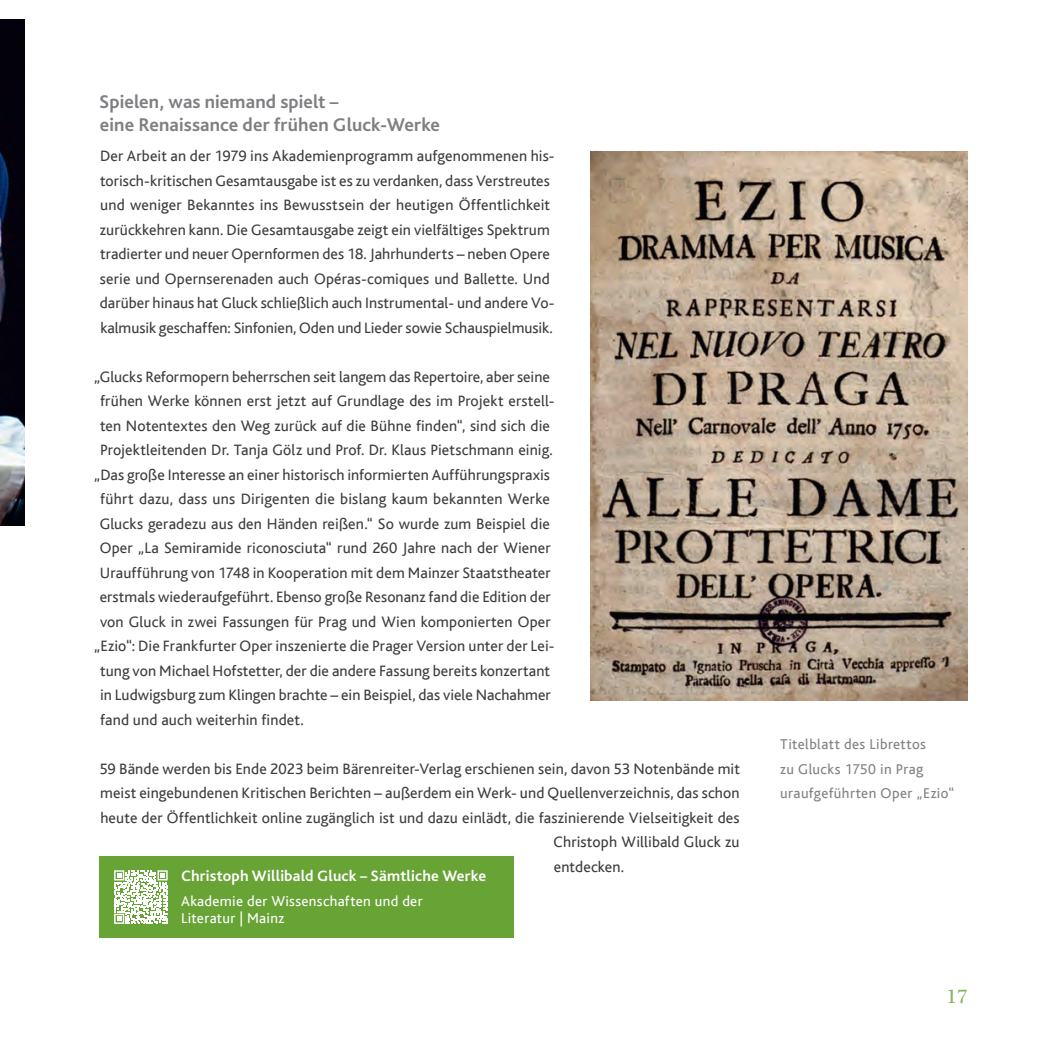
<style>
.page{position:relative;width:1042px;height:1042px;background:#fff}
.page>*{position:absolute;margin:0;border:0;box-sizing:border-box;transform-origin:0 0}
.t1{font:21px "Utopia Std";color:#89b45f}
.t2{font:700 19.25px/23.1px "Bliss Pro";letter-spacing:.005em;color:#7d7f82}
.t3{font:15.75px/24.5px "Bliss";letter-spacing:.005em;color:#3e3e3f}
.t4{font:700 15.75px "Bliss Pro";letter-spacing:.01em;color:#fff}
.t5{font:14.88px/24.5px "Bliss";letter-spacing:.025em;color:#808285}
.t6{font:14.88px/17.5px "Bliss";letter-spacing:.02em;color:#fff}
</style>
<div class="page">
<img style="left:0;top:20px;width:25px;height:506px">
<img style="left:590px;top:151px;width:377px;height:549px">
<div style="left:99px;top:856px;width:414px;height:81px;background:#68a335"></div>
<svg style="left:114px;top:870px;width:54px;height:54px"></svg>
<p class="t2" style="left:99px;top:89px;width:342px">Spielen, was niemand spielt –<br>eine Renaissance der frühen Gluck-Werke</p>
<p class="t3" style="left:100px;top:144px;width:456px">Der Arbeit an der 1979 ins Akademienprogramm aufgenommenen his&shy;torisch-kritischen Gesamtausgabe ist es zu verdanken, dass Verstreutes und weniger Bekanntes ins Bewusstsein der heutigen Öffentlichkeit zurückkehren kann. Die Gesamtausgabe zeigt ein vielfältiges Spektrum tradierter und neuer Opernformen des 18. Jahrhunderts – neben Opere serie und Opernserenaden auch Opéras-comiques und Ballette. Und darüber hinaus hat Gluck schließlich auch Instrumental- und andere Vo&shy;kalmusik geschaffen: Sinfonien, Oden und Lieder sowie Schauspielmusik.</p>
<p class="t3" style="left:94px;top:364px;width:458px">„Glucks Reformopern beherrschen seit langem das Repertoire, aber seine</p>
<p class="t3" style="left:100px;top:389px;width:456px">frühen Werke können erst jetzt auf Grundlage des im Projekt erstell-</p>
<p class="t3" style="left:100px;top:413px;width:451px">ten Notentextes den Weg zurück auf die Bühne finden“, sind sich die</p>
<p class="t3" style="left:100px;top:438px;width:454px">Projektleitenden Dr. Tanja Gölz und Prof. Dr. Klaus Pietschmann einig.</p>
<p class="t3" style="left:94px;top:462px;width:458px">„Das große Interesse an einer historisch informierten Aufführungspraxis</p>
<p class="t3" style="left:100px;top:487px;width:451px">führt dazu, dass uns Dirigenten die bislang kaum bekannten Werke</p>
<p class="t3" style="left:100px;top:511px;width:452px">Glucks geradezu aus den Händen reißen.“ So wurde zum Beispiel die</p>
<p class="t3" style="left:100px;top:536px;width:452px">Oper „La Semiramide riconosciuta“ rund 260 Jahre nach der Wiener</p>
<p class="t3" style="left:100px;top:561px;width:452px">Uraufführung von 1748 in Kooperation mit dem Mainzer Staatstheater</p>
<p class="t3" style="left:100px;top:585px;width:452px">erstmals wiederaufgeführt. Ebenso große Resonanz fand die Edition der</p>
<p class="t3" style="left:100px;top:610px;width:452px">von Gluck in zwei Fassungen für Prag und Wien komponierten Oper</p>
<p class="t3" style="left:94px;top:634px;width:462px">„Ezio“: Die Frankfurter Oper inszenierte die Prager Version unter der Lei-</p>
<p class="t3" style="left:100px;top:659px;width:452px">tung von Michael Hofstetter, der die andere Fassung bereits konzertant</p>
<p class="t3" style="left:100px;top:683px;width:452px">in Ludwigsburg zum Klingen brachte – ein Beispiel, das viele Nachahmer</p>
<p class="t3" style="left:100px;top:708px;width:205px">fand und auch weiterhin findet.</p>
<p class="t3" style="left:99px;top:757px;width:642px">59 Bände werden bis Ende 2023 beim Bärenreiter-Verlag erschienen sein, davon 53 Notenbände mit</p>
<p class="t3" style="left:100px;top:781px;width:641px">meist eingebundenen Kritischen Berichten – außerdem ein Werk- und Quellenverzeichnis, das schon</p>
<p class="t3" style="left:100px;top:806px;width:641px">heute der Öffentlichkeit online zugänglich ist und dazu einlädt, die faszinierende Vielseitigkeit des</p>
<p class="t3" style="left:554px;top:830px;width:187px">Christoph Willibald Gluck zu</p>
<p class="t3" style="left:554px;top:855px;width:72px">entdecken.</p>
<p class="t4" style="left:181px;top:866px;width:307px">Christoph Willibald Gluck – Sämtliche Werke</p>
<p class="t6" style="left:181px;top:892px;width:243px">Akademie der Wissenschaften und der<br>Literatur | Mainz</p>
<p class="t5" style="left:780px;top:732px;width:176px">Titelblatt des Librettos<br>zu Glucks 1750 in Prag uraufgeführten Oper „Ezio“</p>
<h1 class="t1" style="left:946px;top:985px;width:22px">17</h1>
</div>
